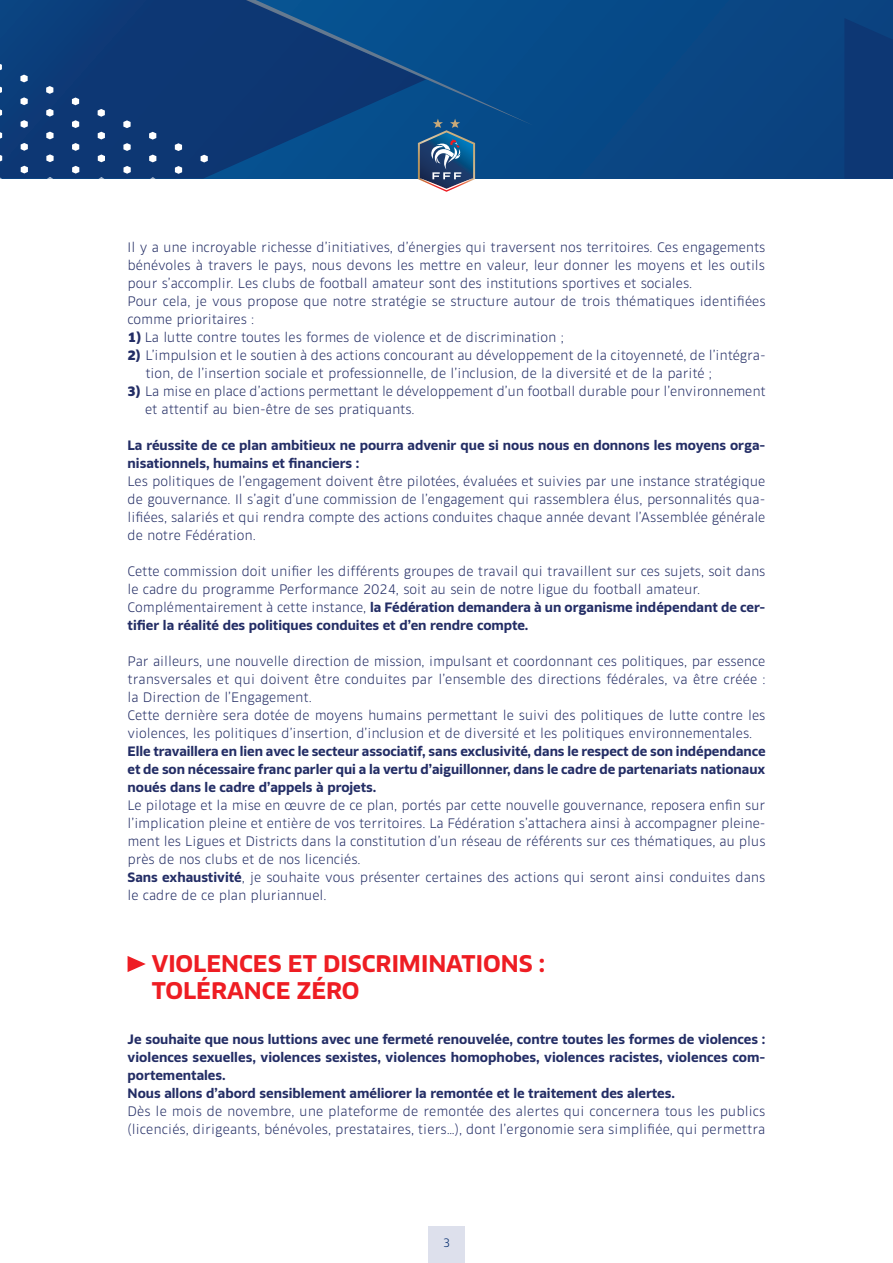
<style>
.page{position:relative;width:893px;height:1263px;background:#fff}
.page>*{position:absolute;margin:0;border:0;box-sizing:border-box;transform-origin:0 0}
.t1{font:24px/27px "FFF Equipe Bold";color:#ee1d23}
.t2{font:13.5px/18px "FFF Equipe Light";color:#232d65}
.t3{font:13.5px/18px "FFF Equipe Bold";color:#232d65}
.t4{font:12px "FFF Equipe Light";color:#052d6f}
.s1{font-family:"FFF Equipe Black"}
.s2{font-family:"FFF Equipe Light"}
.s3{font-family:"FFF Equipe Bold"}
</style>
<div class="page">
<div style="left:428px;top:1227px;width:37px;height:36px;background:#dde0ec"></div>
<div style="left:0;top:0;width:893px;height:179px;background:#0b4683"></div>
<svg style="left:0;top:126px;width:418px;height:53px"></svg>
<div style="left:844px;top:19px;width:49px;height:160px;background:#0d3774"></div>
<svg style="left:123px;top:126px;width:8px;height:2px"></svg>
<svg style="left:149px;top:132px;width:7px;height:8px"></svg>
<svg style="left:175px;top:143px;width:7px;height:8px"></svg>
<svg style="left:201px;top:155px;width:7px;height:7px"></svg>
<svg style="left:72px;top:126px;width:7px;height:2px"></svg>
<svg style="left:98px;top:132px;width:7px;height:7px"></svg>
<svg style="left:123px;top:143px;width:8px;height:8px"></svg>
<svg style="left:149px;top:155px;width:7px;height:7px"></svg>
<svg style="left:175px;top:166px;width:7px;height:8px"></svg>
<svg style="left:21px;top:126px;width:7px;height:2px"></svg>
<svg style="left:46px;top:132px;width:8px;height:7px"></svg>
<svg style="left:72px;top:143px;width:7px;height:8px"></svg>
<svg style="left:98px;top:154px;width:7px;height:8px"></svg>
<svg style="left:124px;top:166px;width:7px;height:8px"></svg>
<svg style="left:150px;top:177px;width:6px;height:2px"></svg>
<svg style="left:0;top:132px;width:2px;height:7px"></svg>
<svg style="left:21px;top:143px;width:7px;height:8px"></svg>
<svg style="left:46px;top:154px;width:8px;height:8px"></svg>
<svg style="left:72px;top:166px;width:7px;height:8px"></svg>
<svg style="left:98px;top:177px;width:6px;height:2px"></svg>
<svg style="left:0;top:155px;width:2px;height:6px"></svg>
<svg style="left:21px;top:166px;width:7px;height:7px"></svg>
<svg style="left:47px;top:177px;width:6px;height:2px"></svg>
<svg style="left:0;top:0;width:527px;height:126px;fill:#0d3976"></svg>
<img style="left:418px;top:142px;width:57px;height:50px">
<svg style="left:420px;top:119px;width:53px;height:71px"></svg>
<svg style="left:128px;top:956px;width:18px;height:16px"></svg>
<p class="t2" style="left:128px;top:238px;width:640px">Il y a une incroyable richesse d’initiatives, d’énergies qui traversent nos territoires. Ces engagements bénévoles à travers le pays, nous devons les mettre en valeur, leur donner les moyens et les outils pour s’accomplir. Les clubs de football amateur sont des institutions sportives et sociales.<br>Pour cela, je vous propose que notre stratégie se structure autour de trois thématiques identifiées comme prioritaires :</p>
<p class="t2" style="left:128px;top:328px;width:438px"><span class="s1">1)</span> La lutte contre toutes les formes de violence et de discrimination ;</p>
<p class="t2" style="left:145px;top:346px;width:622px;text-indent:-18px"><span class="s1">2)</span> L’impulsion et le soutien à des actions concourant au développement de la citoyenneté, de l’intégra&shy;tion, de l’insertion sociale et professionnelle, de l’inclusion, de la diversité et de la parité ;</p>
<p class="t2" style="left:145px;top:382px;width:622px;text-indent:-18px"><span class="s1">3)</span> La mise en place d’actions permettant le développement d’un football durable pour l’environnement et attentif au bien-être de ses pratiquants.</p>
<p class="t3" style="left:128px;top:436px;width:639px">La réussite de ce plan ambitieux ne pourra advenir que si nous nous en donnons les moyens orga&shy;nisationnels, humains et financiers :</p>
<p class="t2" style="left:128px;top:472px;width:639px;text-align:justify">Les politiques de l’engagement doivent être pilotées, évaluées et suivies par une instance stratégique de gouvernance. Il s’agit d’une commission de l’engagement qui rassemblera élus, personnalités qua&shy;lifiées, salariés et qui rendra compte des actions conduites chaque année devant l’Assemblée générale de notre Fédération.</p>
<p class="t2" style="left:128px;top:562px;width:639px">Cette commission doit unifier les différents groupes de travail qui travaillent sur ces sujets, soit dans le cadre du programme Performance 2024, soit au sein de notre ligue du football amateur.</p>
<p class="t3" style="left:128px;top:598px;width:639px"><span class="s2">Complémentairement à cette instance,</span> la Fédération demandera à un organisme indépendant de cer&shy;tifier la réalité des politiques conduites et d’en rendre compte.</p>
<p class="t2" style="left:128px;top:652px;width:640px">Par ailleurs, une nouvelle direction de mission, impulsant et coordonnant ces politiques, par essence transversales et qui doivent être conduites par l’ensemble des directions fédérales, va être créée : la Direction de l’Engagement.<br>Cette dernière sera dotée de moyens humains permettant le suivi des politiques de lutte contre les violences, les politiques d’insertion, d’inclusion et de diversité et les politiques environnementales.</p>
<p class="t3" style="left:128px;top:742px;width:640px;text-align:justify">Elle travaillera en lien avec le secteur associatif, sans exclusivité, dans le respect de son indépendance et de son nécessaire franc parler qui a la vertu d’aiguillonner, dans le cadre de partenariats nationaux noués dans le cadre d’appels à projets.</p>
<p class="t2" style="left:128px;top:796px;width:639px">Le pilotage et la mise en œuvre de ce plan, portés par cette nouvelle gouvernance, reposera enfin sur l’implication pleine et entière de vos territoires. La Fédération s’attachera ainsi à accompagner pleine&shy;ment les Ligues et Districts dans la constitution d’un réseau de référents sur ces thématiques, au plus près de nos clubs et de nos licenciés.<br><span class="s3">Sans exhaustivité</span>, je souhaite vous présenter certaines des actions qui seront ainsi conduites dans le cadre de ce plan pluriannuel.</p>
<h1 class="t1" style="left:152px;top:950px;width:395px">VIOLENCES ET DISCRIMINATIONS :<br>TOLÉRANCE ZÉRO</h1>
<p class="t3" style="left:128px;top:1030px;width:639px">Je souhaite que nous luttions avec une fermeté renouvelée, contre toutes les formes de violences : violences sexuelles, violences sexistes, violences homophobes, violences racistes, violences com&shy;portementales.<br>Nous allons d’abord sensiblement améliorer la remontée et le traitement des alertes.</p>
<p class="t2" style="left:128px;top:1102px;width:639px">Dès le mois de novembre, une plateforme de remontée des alertes qui concernera tous les publics (licenciés, dirigeants, bénévoles, prestataires, tiers…), dont l’ergonomie sera simplifiée, qui permettra</p>
<p class="t4" style="left:443px;top:1235px;width:8px">3</p>
</div>
